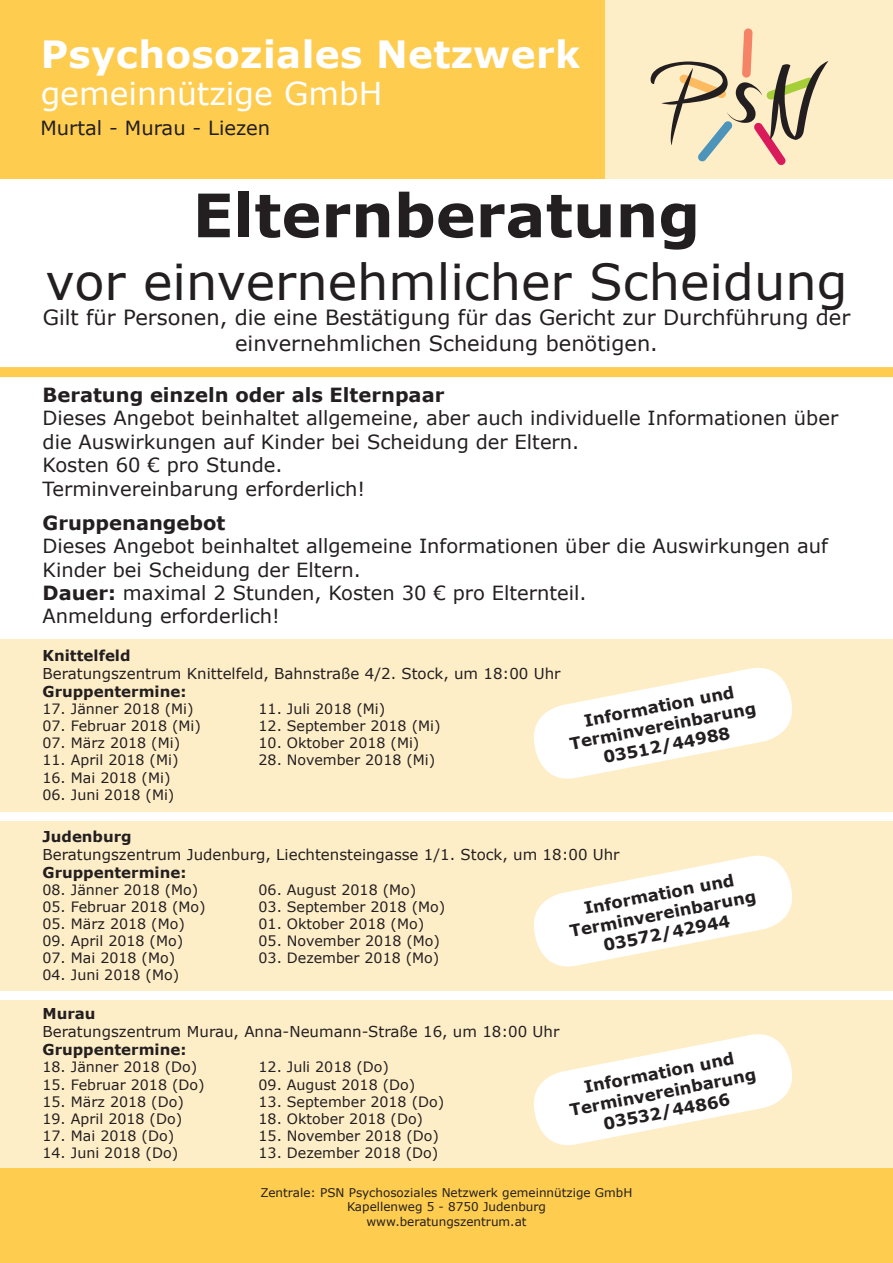
<style>
.page{position:relative;width:893px;height:1263px;background:#fff}
.page>*{position:absolute;margin:0;border:0;box-sizing:border-box;transform-origin:0 0}
.t1{font:700 60px "Verdana";color:#231f20}
.t2{font:49.5px "Verdana";color:#231f20}
.t3{font:700 37.5px "Verdana";letter-spacing:.01em;color:#fff}
.t4{font:31.5px "Verdana";color:#fff}
.t5{font:21px/25.2px "Verdana";color:#231f20;text-align:center}
.t6{font:19.5px/23.4px "Verdana";color:#231f20}
.t7{font:700 16.5px/19.8px "Verdana";color:#231f20;text-align:center}
.t8{font:15px/18px "Verdana";color:#231f20}
.t9{font:700 15px "Verdana";color:#231f20}
.t10{font:14.25px "Verdana";color:#231f20}
.t11{font:12px/14.4px "Verdana";color:#231f20;text-align:center}
.s1{font-weight:700}
</style>
<div class="page">
<div style="left:0;top:639px;width:893px;height:529px;background:#feeec8"></div>
<div style="left:0;top:0;width:605px;height:179px;background:#fecc4e"></div>
<div style="left:605px;top:0;width:288px;height:179px;background:#feeec8"></div>
<svg style="left:651px;top:28px;width:177px;height:137px"></svg>
<div style="left:0;top:1168px;width:893px;height:95px;background:#fecc4e"></div>
<div style="left:0;top:812px;width:893px;height:9px;background:#fff"></div>
<svg style="left:534px;top:668px;width:258px;height:111px"></svg>
<svg style="left:534px;top:855px;width:258px;height:112px"></svg>
<svg style="left:534px;top:1034px;width:258px;height:111px"></svg>
<div style="left:0;top:991px;width:893px;height:8px;background:#fff"></div>
<svg style="left:0;top:367px;width:893px;height:10px;background:#fecc4f"></svg>
<p class="t3" style="left:41px;top:27px;width:541px">Psychosoziales Netzwerk</p>
<p class="t4" style="left:41px;top:72px;width:343px">gemeinnützige GmbH</p>
<p class="t6" style="left:40px;top:116px;width:231px">Murtal - Murau - Liezen</p>
<p class="t1" style="left:193px;top:173px;width:509px">Elternberatung</p>
<p class="t2" style="left:46px;top:248px;width:803px">vor einvernehmlicher Scheidung</p>
<p class="t5" style="left:43px;top:305px;width:809px">Gilt für Personen, die eine Bestätigung für das Gericht zur Durchführung der einvernehmlichen Scheidung benötigen.</p>
<p class="t6" style="left:43px;top:383px;width:797px"><span class="s1">Beratung einzeln oder als Elternpaar<br></span>Dieses Angebot beinhaltet allgemeine, aber auch individuelle Informationen über die Auswirkungen auf Kinder bei Scheidung der Eltern.</p>
<p class="t6" style="left:43px;top:453px;width:242px">Kosten 60 € pro Stunde.</p>
<p class="t6" style="left:43px;top:476px;width:324px">Terminvereinbarung erforderlich!</p>
<p class="t6" style="left:43px;top:511px;width:787px"><span class="s1">Gruppenangebot<br></span>Dieses Angebot beinhaltet allgemeine Informationen über die Auswirkungen auf<br>Kinder bei Scheidung der Eltern.</p>
<p class="t6" style="left:43px;top:581px;width:546px"><span class="s1">Dauer:</span> maximal 2 Stunden, Kosten 30 € pro Elternteil.</p>
<p class="t6" style="left:43px;top:604px;width:239px">Anmeldung erforderlich!</p>
<p class="t8" style="left:43px;top:646px;width:520px"><span class="s1">Knittelfeld<br></span>Beratungszentrum Knittelfeld, Bahnstraße 4/2. Stock, um 18:00 Uhr</p>
<p class="t9" style="left:43px;top:681px;width:145px">Gruppentermine:</p>
<p class="t10" style="left:43px;top:699px;width:153px">17. Jänner 2018 (Mi)</p>
<p class="t10" style="left:259px;top:699px;width:128px">11. Juli 2018 (Mi)</p>
<p class="t10" style="left:43px;top:716px;width:160px">07. Februar 2018 (Mi)</p>
<p class="t10" style="left:259px;top:716px;width:184px">12. September 2018 (Mi)</p>
<p class="t10" style="left:43px;top:733px;width:139px">07. März 2018 (Mi)</p>
<p class="t10" style="left:259px;top:733px;width:162px">10. Oktober 2018 (Mi)</p>
<p class="t10" style="left:43px;top:750px;width:137px">11. April 2018 (Mi)</p>
<p class="t10" style="left:259px;top:750px;width:178px">28. November 2018 (Mi)</p>
<p class="t10" style="left:43px;top:767px;width:129px">16. Mai 2018 (Mi)</p>
<p class="t10" style="left:43px;top:785px;width:133px">06. Juni 2018 (Mi)</p>
<p class="t7" style="left:564px;top:714px;width:191px;rotate:-11deg">Information und<br>Terminvereinbarung</p>
<p class="t7" style="left:602px;top:747px;width:130px;rotate:-11deg">03512/44988</p>
<p class="t8" style="left:43px;top:827px;width:579px"><span class="s1">Judenburg<br></span>Beratungszentrum Judenburg, Liechtensteingasse 1/1. Stock, um 18:00 Uhr</p>
<p class="t9" style="left:43px;top:862px;width:145px">Gruppentermine:</p>
<p class="t10" style="left:43px;top:880px;width:157px">08. Jänner 2018 (Mo)</p>
<p class="t10" style="left:259px;top:880px;width:159px">06. August 2018 (Mo)</p>
<p class="t10" style="left:43px;top:897px;width:165px">05. Februar 2018 (Mo)</p>
<p class="t10" style="left:259px;top:897px;width:188px">03. September 2018 (Mo)</p>
<p class="t10" style="left:43px;top:914px;width:144px">05. März 2018 (Mo)</p>
<p class="t10" style="left:259px;top:914px;width:167px">01. Oktober 2018 (Mo)</p>
<p class="t10" style="left:43px;top:931px;width:142px">09. April 2018 (Mo)</p>
<p class="t10" style="left:259px;top:931px;width:183px">05. November 2018 (Mo)</p>
<p class="t10" style="left:43px;top:948px;width:134px">07. Mai 2018 (Mo)</p>
<p class="t10" style="left:259px;top:948px;width:182px">03. Dezember 2018 (Mo)</p>
<p class="t10" style="left:43px;top:965px;width:138px">04. Juni 2018 (Mo)</p>
<p class="t8" style="left:43px;top:1005px;width:518px"><span class="s1">Murau<br></span>Beratungszentrum Murau, Anna-Neumann-Straße 16, um 18:00 Uhr</p>
<p class="t9" style="left:43px;top:1039px;width:145px">Gruppentermine:</p>
<p class="t10" style="left:43px;top:1057px;width:156px">18. Jänner 2018 (Do)</p>
<p class="t10" style="left:259px;top:1057px;width:132px">12. Juli 2018 (Do)</p>
<p class="t10" style="left:43px;top:1074px;width:164px">15. Februar 2018 (Do)</p>
<p class="t10" style="left:259px;top:1074px;width:158px">09. August 2018 (Do)</p>
<p class="t10" style="left:43px;top:1092px;width:143px">15. März 2018 (Do)</p>
<p class="t10" style="left:259px;top:1092px;width:187px">13. September 2018 (Do)</p>
<p class="t10" style="left:43px;top:1109px;width:141px">19. April 2018 (Do)</p>
<p class="t10" style="left:259px;top:1109px;width:166px">18. Oktober 2018 (Do)</p>
<p class="t10" style="left:43px;top:1126px;width:133px">17. Mai 2018 (Do)</p>
<p class="t10" style="left:259px;top:1126px;width:182px">15. November 2018 (Do)</p>
<p class="t10" style="left:43px;top:1143px;width:137px">14. Juni 2018 (Do)</p>
<p class="t10" style="left:259px;top:1143px;width:181px">13. Dezember 2018 (Do)</p>
<p class="t7" style="left:564px;top:902px;width:191px;rotate:-11deg">Information und<br>Terminvereinbarung</p>
<p class="t7" style="left:602px;top:935px;width:130px;rotate:-11deg">03572/42944</p>
<p class="t7" style="left:564px;top:1080px;width:191px;rotate:-11deg">Information und<br>Terminvereinbarung</p>
<p class="t7" style="left:602px;top:1114px;width:130px;rotate:-11deg">03532/44866</p>
<p class="t11" style="left:261px;top:1185px;width:373px">Zentrale: PSN Psychosoziales Netzwerk gemeinnützige GmbH<br>Kapellenweg 5 - 8750 Judenburg<br>www.beratungszentrum.at</p>
</div>
